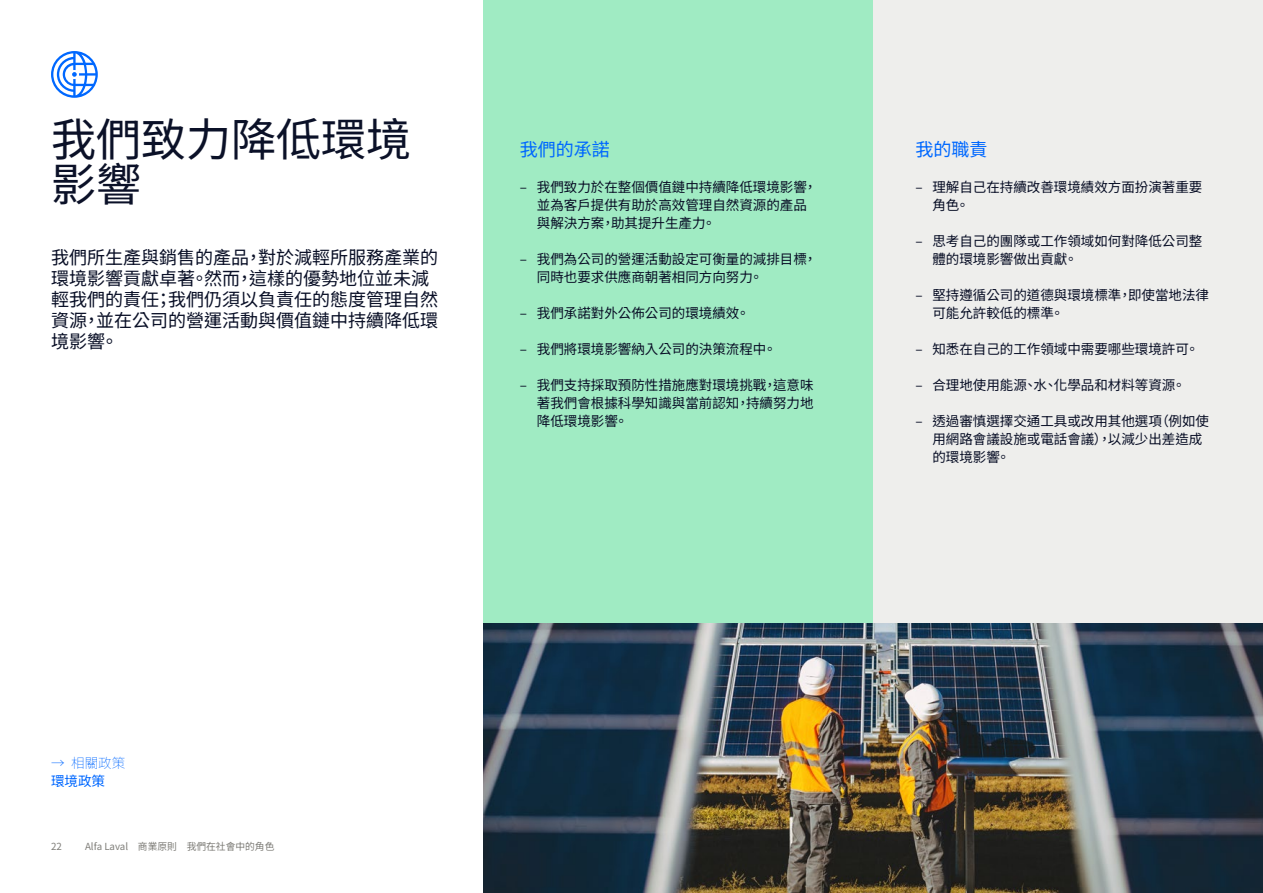
<style>
.page{position:relative;width:1263px;height:893px;background:#fff}
.page>*{position:absolute;margin:0;border:0;box-sizing:border-box;transform-origin:0 0}
.t1{font:45px/45px "Noto Sans TC";color:#0b1128}
.t2{font:18px/21px "Noto Sans TC";color:#0b1128}
.t3{font:18px "Noto Sans TC";color:#0068ff}
.t4{font:13.5px/18px "Noto Sans TC";color:#0b1128}
.t5{font:700 13.5px "Noto Sans TC";color:#0068ff}
.t6{font:13.5px "Noto Sans TC";color:#0068ff}
.t7{font:9.75px "Noto Sans TC";color:#7f7e79}
</style>
<div class="page">
<div style="left:483px;top:0;width:390px;height:624px;background:#a0ebc3"></div>
<div style="left:873px;top:0;width:390px;height:624px;background:#eeeeec"></div>
<svg style="left:51px;top:51px;width:47px;height:47px"></svg>
<img style="left:483px;top:624px;width:780px;height:269px">
<h1 class="t1" style="left:51px;top:118px;width:361px">我們致力降低環境影響</h1>
<h2 class="t2" style="left:51px;top:247px;width:389px">我們所生產與銷售的產品，對於減輕所服務產業的環境影響貢獻卓著。然而，這樣的優勢地位並未減輕我們的責任；我們仍須以負責任的態度管理自然資源，並在公司的營運活動與價值鏈中持續降低環境影響。</h2>
<h2 class="t3" style="left:520px;top:139px;width:91px">我們的承諾</h2>
<p class="t4" style="left:537px;top:178px;width:282px;text-indent:-17px">– 我們致力於在整個價值鏈中持續降低環境影響，並為客戶提供有助於高效管理自然資源的產品與解決方案，助其提升生產力。</p>
<p class="t4" style="left:537px;top:250px;width:282px;text-indent:-17px">– 我們為公司的營運活動設定可衡量的減排目標，同時也要求供應商朝著相同方向努力。</p>
<p class="t4" style="left:520px;top:304px;width:231px">– 我們承諾對外公佈公司的環境績效。</p>
<p class="t4" style="left:520px;top:340px;width:258px">– 我們將環境影響納入公司的決策流程中。</p>
<p class="t4" style="left:537px;top:376px;width:278px;text-align:justify;text-indent:-17px">– 我們支持採取預防性措施應對環境挑戰，這意味著我們會根據科學知識與當前認知，持續努力地降低環境影響。</p>
<h2 class="t3" style="left:915px;top:139px;width:73px">我的職責</h2>
<p class="t4" style="left:932px;top:178px;width:271px;text-indent:-17px">– 理解自己在持續改善環境績效方面扮演著重要角色。</p>
<p class="t4" style="left:932px;top:232px;width:271px;text-indent:-17px">– 思考自己的團隊或工作領域如何對降低公司整體的環境影響做出貢獻。</p>
<p class="t4" style="left:932px;top:286px;width:278px;text-indent:-17px">– 堅持遵循公司的道德與環境標準，即使當地法律可能允許較低的標準。</p>
<p class="t4" style="left:915px;top:340px;width:285px">– 知悉在自己的工作領域中需要哪些環境許可。</p>
<p class="t4" style="left:915px;top:376px;width:272px">– 合理地使用能源、水、化學品和材料等資源。</p>
<p class="t4" style="left:932px;top:412px;width:278px;text-indent:-17px">– 透過審慎選擇交通工具或改用其他選項（例如使用網路會議設施或電話會議），以減少出差造成的環境影響。</p>
<p class="t5" style="left:51px;top:755px;width:76px">→ 相關政策</p>
<p class="t6" style="left:51px;top:773px;width:55px">環境政策</p>
<p class="t7" style="left:51px;top:841px;width:12px">22</p>
<p class="t7" style="left:85px;top:841px;width:191px">Alfa Laval 商業原則 我們在社會中的角色</p>
</div>
